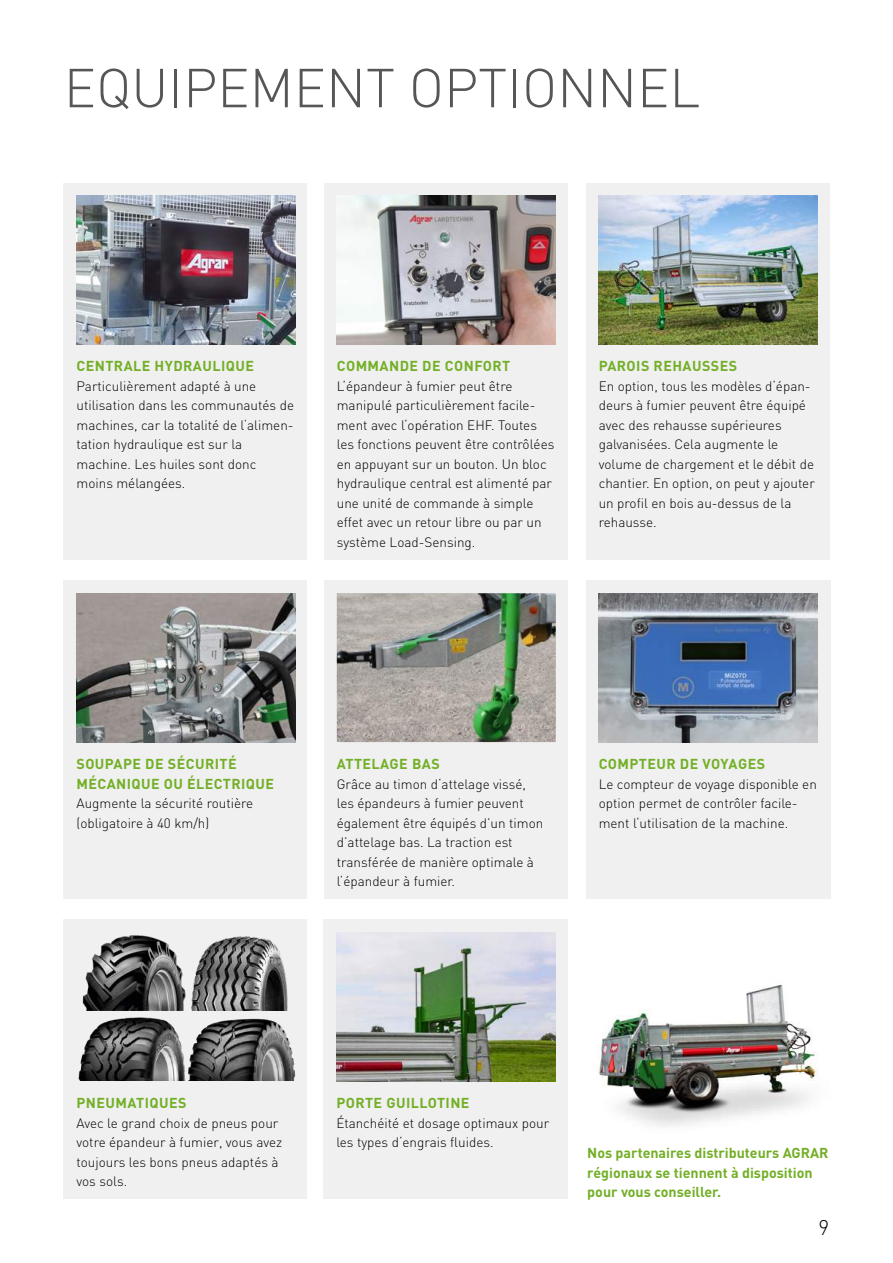
<style>
.page{position:relative;width:893px;height:1263px;background:#fff}
.page>*{position:absolute;margin:0;border:0;box-sizing:border-box;transform-origin:0 0}
.t1{font:300 54px "DIN";color:#565656}
.t2{font:300 21px "DIN";color:#000}
.t3{font:700 14.25px/19.5px "DIN";letter-spacing:.03em;color:#73af26}
.t4{font:700 14.25px/19.5px "DIN";color:#73af26}
.t5{font:300 13.5px/19.5px "DIN";color:#000}
</style>
<div class="page">
<img style="left:599px;top:985px;width:219px;height:141px">
<div style="left:64px;top:183px;width:243px;height:377px;background:#f0f0f0"></div>
<img style="left:77px;top:196px;width:219px;height:148px">
<div style="left:324px;top:183px;width:244px;height:377px;background:#f0f0f0"></div>
<img style="left:337px;top:196px;width:218px;height:148px">
<div style="left:324px;top:920px;width:244px;height:279px;background:#f0f0f0"></div>
<img style="left:336px;top:932px;width:219px;height:149px">
<div style="left:64px;top:580px;width:243px;height:319px;background:#f0f0f0"></div>
<img style="left:77px;top:593px;width:219px;height:149px">
<div style="left:324px;top:580px;width:244px;height:319px;background:#f0f0f0"></div>
<img style="left:337px;top:593px;width:219px;height:149px">
<div style="left:586px;top:580px;width:244px;height:319px;background:#f0f0f0"></div>
<img style="left:599px;top:593px;width:218px;height:149px">
<div style="left:586px;top:183px;width:243px;height:377px;background:#f0f0f0"></div>
<img style="left:599px;top:196px;width:219px;height:148px">
<div style="left:64px;top:920px;width:243px;height:279px;background:#f0f0f0"></div>
<img style="left:82px;top:935px;width:206px;height:75px">
<img style="left:78px;top:1017px;width:218px;height:63px">
<h1 class="t1" style="left:64px;top:55px;width:638px">EQUIPEMENT OPTIONNEL</h1>
<p class="t3" style="left:77px;top:356px;width:179px">CENTRALE HYDRAULIQUE</p>
<p class="t5" style="left:77px;top:376px;width:219px">Particulièrement adapté à une utilisation dans les communautés de machines, car la totalité de l‘alimen&shy;tation hydraulique est sur la machine. Les huiles sont donc moins mélangées.</p>
<p class="t3" style="left:337px;top:356px;width:175px">COMMANDE DE CONFORT</p>
<p class="t5" style="left:337px;top:376px;width:219px">L‘épandeur à fumier peut être manipulé particulièrement facile&shy;ment avec l‘opération EHF. Toutes les fonctions peuvent être contrôlées en appuyant sur un bouton. Un bloc hydraulique central est alimenté par une unité de commande à simple effet avec un retour libre ou par un système Load-Sensing.</p>
<p class="t3" style="left:599px;top:356px;width:140px">PAROIS REHAUSSES</p>
<p class="t5" style="left:599px;top:376px;width:218px">En option, tous les modèles d‘épan&shy;deurs à fumier peuvent être équipé avec des rehausse supérieures galvanisées. Cela augmente le volume de chargement et le débit de chantier. En option, on peut y ajouter un profil en bois au-dessus de la rehausse.</p>
<p class="t3" style="left:77px;top:753px;width:199px">SOUPAPE DE SÉCURITÉ<br>MÉCANIQUE OU ÉLECTRIQUE</p>
<p class="t5" style="left:77px;top:793px;width:178px">Augmente la sécurité routière (obligatoire à 40 km/h)</p>
<p class="t3" style="left:337px;top:753px;width:105px">ATTELAGE BAS</p>
<p class="t5" style="left:337px;top:774px;width:208px">Grâce au timon d‘attelage vissé, les épandeurs à fumier peuvent également être équipés d’un timon d’attelage bas. La traction est transférée de manière optimale à l‘épandeur à fumier.</p>
<p class="t3" style="left:599px;top:753px;width:168px">COMPTEUR DE VOYAGES</p>
<p class="t5" style="left:599px;top:774px;width:220px">Le compteur de voyage disponible en option permet de contrôler facile&shy;ment l‘utilisation de la machine.</p>
<p class="t3" style="left:77px;top:1093px;width:111px">PNEUMATIQUES</p>
<p class="t5" style="left:77px;top:1113px;width:207px">Avec le grand choix de pneus pour votre épandeur à fumier, vous avez toujours les bons pneus adaptés à vos sols.</p>
<p class="t3" style="left:336px;top:1093px;width:135px">PORTE GUILLOTINE</p>
<p class="t5" style="left:336px;top:1113px;width:214px">Étanchéité et dosage optimaux pour les types d‘engrais fluides.</p>
<p class="t4" style="left:587px;top:1142px;width:243px">Nos partenaires distributeurs AGRAR régionaux se tiennent à disposition pour vous conseiller.</p>
<h2 class="t2" style="left:818px;top:1215px;width:12px">9</h2>
</div>
